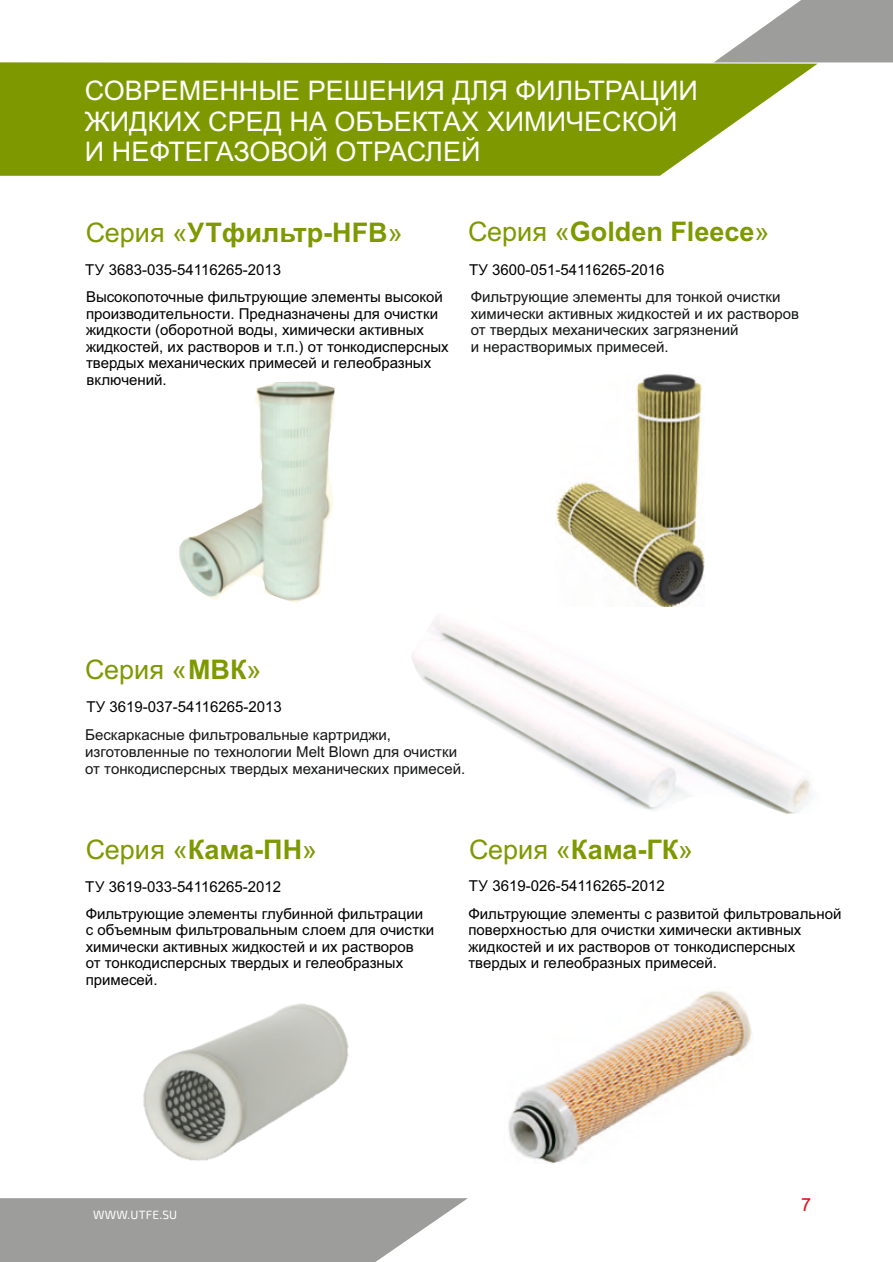
<style>
.page{position:relative;width:893px;height:1262px;background:#fff}
.page>*{position:absolute;margin:0;border:0;box-sizing:border-box;transform-origin:0 0}
.t1{font:27px/30.2px "Arial";color:#fff}
.t2{font:27px "Arial";color:#7e9900}
.t3{font:700 27px "Arial";color:#7e9900}
.t4{font:18px "Arial";color:#e30613}
.t5{font:15px/16.5px "Arial";color:#000}
.t6{font:15px/16.8px "Arial";color:#151616}
.t7{font:12px "Exo 2.0";letter-spacing:.015em;color:#fff}
.s1{font-weight:400}
.s2{font-weight:700}
</style>
<div class="page">
<svg style="left:0;top:1198px;width:468px;height:64px;background:#a6a6a6"></svg>
<svg style="left:714px;top:0;width:179px;height:62px"></svg>
<svg style="left:0;top:62px;width:817px;height:114px;background:#8ba31a"></svg>
<img style="left:179px;top:381px;width:156px;height:222px">
<img style="left:555px;top:375px;width:149px;height:194px">
<img style="left:411px;top:569px;width:399px;height:245px">
<img style="left:143px;top:1003px;width:206px;height:158px">
<img style="left:508px;top:990px;width:244px;height:173px">
<h1 class="t1" style="left:85px;top:78px;width:614px">СОВРЕМЕННЫЕ РЕШЕНИЯ ДЛЯ ФИЛЬТРАЦИИ<br>ЖИДКИХ СРЕД НА ОБЪЕКТАХ ХИМИЧЕСКОЙ<br>И НЕФТЕГАЗОВОЙ ОТРАСЛЕЙ</h1>
<h1 class="t3" style="left:86px;top:223px;width:318px"><span class="s1">Серия «</span>УТфильтр-HFB<span class="s1">»</span></h1>
<p class="t5" style="left:85px;top:257px;width:359px;line-height:27.6px">ТУ 3683-035-54116265-2013<br>Высокопоточные фильтрующие элементы высокой</p>
<p class="t5" style="left:86px;top:307px;width:364px">производительности. Предназначены для очистки жидкости (оборотной воды, химически активных жидкостей, их растворов и т.п.) от тонкодисперсных твердых механических примесей и гелеобразных включений.</p>
<h1 class="t3" style="left:468px;top:222px;width:303px"><span class="s1">Серия «</span>Golden Fleece<span class="s1">»</span></h1>
<p class="t5" style="left:469px;top:263px;width:197px">ТУ 3600-051-54116265-2016</p>
<p class="t6" style="left:470px;top:289px;width:330px">Фильтрующие элементы для тонкой очистки химически активных жидкостей и их растворов от твердых механических загрязнений<br>и нерастворимых примесей.</p>
<h1 class="t2" style="left:85px;top:659px;width:178px">Серия «<span class="s2">МВК</span>»</h1>
<p class="t5" style="left:87px;top:700px;width:197px">ТУ 3619-037-54116265-2013</p>
<p class="t6" style="left:85px;top:727px;width:381px">Бескаркасные фильтровальные картриджи, изготовленные по технологии Melt Blown для очистки от тонкодисперсных твердых механических примесей.</p>
<h1 class="t2" style="left:86px;top:839px;width:233px">Серия «<span class="s2">Кама-ПН</span>»</h1>
<p class="t5" style="left:85px;top:875px;width:339px;line-height:26.2px">ТУ 3619-033-54116265-2012<br>Фильтрующие элементы глубинной фильтрации</p>
<p class="t5" style="left:86px;top:923px;width:350px">с объемным фильтровальным слоем для очистки химически активных жидкостей и их растворов<br>от тонкодисперсных твердых и гелеобразных примесей.</p>
<h1 class="t2" style="left:469px;top:839px;width:225px">Серия «<span class="s2">Кама-ГК</span>»</h1>
<p class="t5" style="left:468px;top:873px;width:374px;line-height:27.8px">ТУ 3619-026-54116265-2012<br>Фильтрующие элементы с развитой фильтровальной</p>
<p class="t5" style="left:468px;top:923px;width:334px">поверхностью для очистки химически активных жидкостей и их растворов от тонкодисперсных твердых и гелеобразных примесей.</p>
<p class="t7" style="left:93px;top:1210px;width:85px">WWW.UTFE.SU</p>
<p class="t4" style="left:801px;top:1197px;width:12px">7</p>
</div>
